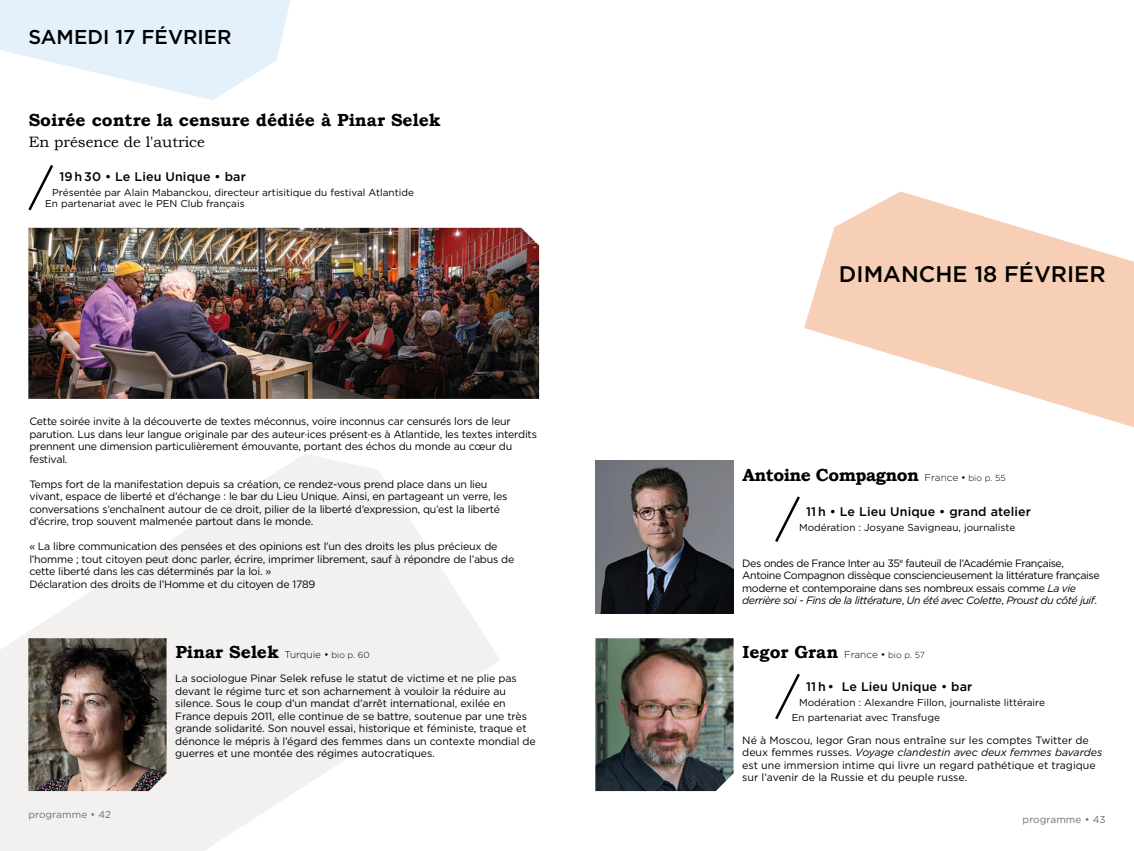
<style>
.page{position:relative;width:1134px;height:851px;background:#fff}
.page>*{position:absolute;margin:0;border:0;box-sizing:border-box;transform-origin:0 0}
.t1{font:500 22.5px "Gotham";color:#000}
.t2{font:500 20px "Gotham";color:#000}
.t3{font:700 17.5px "Bookman Old Style";color:#000}
.t4{font:700 17.5px "Bookman Old Style";letter-spacing:-.03em;color:#000}
.t5{font:15px "Bookman Old Style";color:#000}
.t6{font:500 12.5px "Gotham";letter-spacing:.01em;color:#000}
.t7{font:10.62px/12.5px "Gotham";letter-spacing:-.02em;color:#000}
.t8{font:10.62px/12.5px "Gotham";letter-spacing:-.04em;color:#000}
.t9{font:10.62px/12.5px "Gotham";color:#000}
.t10{font:10px/11.2px "Gotham";color:#000}
.t11{font:10px "Gotham";letter-spacing:.01em;color:#706f6f}
.s1{font-family:"Gotham";font-weight:300;font-size:10px}
.s2{font-family:"Gotham";font-weight:300;font-size:8.75px}
.s3{font-style:italic}
</style>
<div class="page">
<svg style="left:0;top:454px;width:500px;height:396px;fill:#f3f1f0"></svg>
<svg style="left:0;top:0;width:291px;height:100px"></svg>
<img style="left:28px;top:228px;width:511px;height:171px">
<svg style="left:28px;top:165px;width:26px;height:46px"></svg>
<svg style="left:804px;top:191px;width:330px;height:236px;fill:#f7cfb6"></svg>
<svg style="left:775px;top:496px;width:25px;height:46px"></svg>
<svg style="left:775px;top:673px;width:25px;height:47px"></svg>
<img style="left:595px;top:638px;width:138px;height:153px">
<img style="left:595px;top:461px;width:138px;height:152px">
<img style="left:28px;top:638px;width:139px;height:153px">
<h2 class="t2" style="left:28px;top:24px;width:205px">SAMEDI 17 FÉVRIER</h2>
<h3 class="t3" style="left:29px;top:107px;width:413px">Soirée contre la censure dédiée à Pinar Selek</h3>
<h3 class="t5" style="left:29px;top:132px;width:178px">En présence de l'autrice</h3>
<p class="t6" style="left:59px;top:168px;width:188px">19 h 30 • Le Lieu Unique • bar</p>
<p class="t10" style="left:45px;top:186px;width:370px;text-indent:7px">Présentée par Alain Mabanckou, directeur artisitique du festival Atlantide<br>En partenariat avec le PEN Club français</p>
<p class="t7" style="left:29px;top:415px;width:509px">Cette soirée invite à la découverte de textes méconnus, voire inconnus car censurés lors de leur parution. Lus dans leur langue originale par des auteur·ices présent·es à Atlantide, les textes interdits prennent une dimension particulièrement émouvante, portant des échos du monde au cœur du festival.</p>
<p class="t7" style="left:29px;top:477px;width:480px">Temps fort de la manifestation depuis sa création, ce rendez-vous prend place dans un lieu vivant, espace de liberté et d’échange : le bar du Lieu Unique. Ainsi, en partageant un verre, les conversations s’enchaînent autour de ce droit, pilier de la liberté d’expression, qu’est la liberté d’écrire, trop souvent malmenée partout dans le monde.</p>
<p class="t7" style="left:29px;top:540px;width:486px">« La libre communication des pensées et des opinions est l’un des droits les plus précieux de l’homme ; tout citoyen peut donc parler, écrire, imprimer librement, sauf à répondre de l’abus de cette liberté dans les cas déterminés par la loi. »<br>Déclaration des droits de l’Homme et du citoyen de 1789</p>
<h3 class="t3" style="left:175px;top:639px;width:196px">Pinar Selek <span class="s1">Turquie •</span> <span class="s2">bio p. 60</span></h3>
<p class="t11" style="left:28px;top:808px;width:84px">programme • 42</p>
<p class="t7" style="left:175px;top:671px;width:362px">La sociologue Pinar Selek refuse le statut de victime et ne plie pas devant le régime turc et son acharnement à vouloir la réduire au silence. Sous le coup d’un mandat d’arrêt international, exilée en France depuis 2011, elle continue de se battre, soutenue par une très grande solidarité. Son nouvel essai, historique et féministe, traque et dénonce le mépris à l’égard des femmes dans un contexte mondial de guerres et une montée des régimes autocratiques.</p>
<h1 class="t1" style="left:839px;top:259px;width:268px">DIMANCHE 18 FÉVRIER</h1>
<h3 class="t4" style="left:742px;top:462px;width:265px">Antoine Compagnon <span class="s1">France •</span> <span class="s2">bio p. 55</span></h3>
<p class="t6" style="left:806px;top:503px;width:226px">11 h • Le Lieu Unique • grand atelier</p>
<p class="t10" style="left:799px;top:521px;width:218px">Modération : Josyane Savigneau, journaliste</p>
<p class="t8" style="left:742px;top:556px;width:359px">Des ondes de France Inter au 35<sup>e</sup> fauteuil de l’Académie Française, Antoine Compagnon dissèque consciencieusement la littérature française moderne et contemporaine dans ses nombreux essais comme <span class="s3">La vie derrière soi - Fins de la littérature</span>, <span class="s3">Un été avec Colette</span>, <span class="s3">Proust du côté juif</span>.</p>
<h3 class="t3" style="left:742px;top:639px;width:184px">Iegor Gran <span class="s1">France •</span> <span class="s2">bio p. 57</span></h3>
<p class="t6" style="left:806px;top:678px;width:168px">11 h • Le Lieu Unique • bar</p>
<p class="t10" style="left:792px;top:694px;width:255px;line-height:15px;text-indent:7px">Modération : Alexandre Fillon, journaliste littéraire<br>En partenariat avec Transfuge</p>
<p class="t9" style="left:742px;top:733px;width:362px">Né à Moscou, Iegor Gran nous entraîne sur les comptes Twitter de deux femmes russes. <span class="s3">Voyage clandestin avec deux femmes bavardes </span>est une immersion intime qui livre un regard pathétique et tragique sur l’avenir de la Russie et du peuple russe.</p>
<p class="t11" style="left:1022px;top:812px;width:85px">programme • 43</p>
</div>
